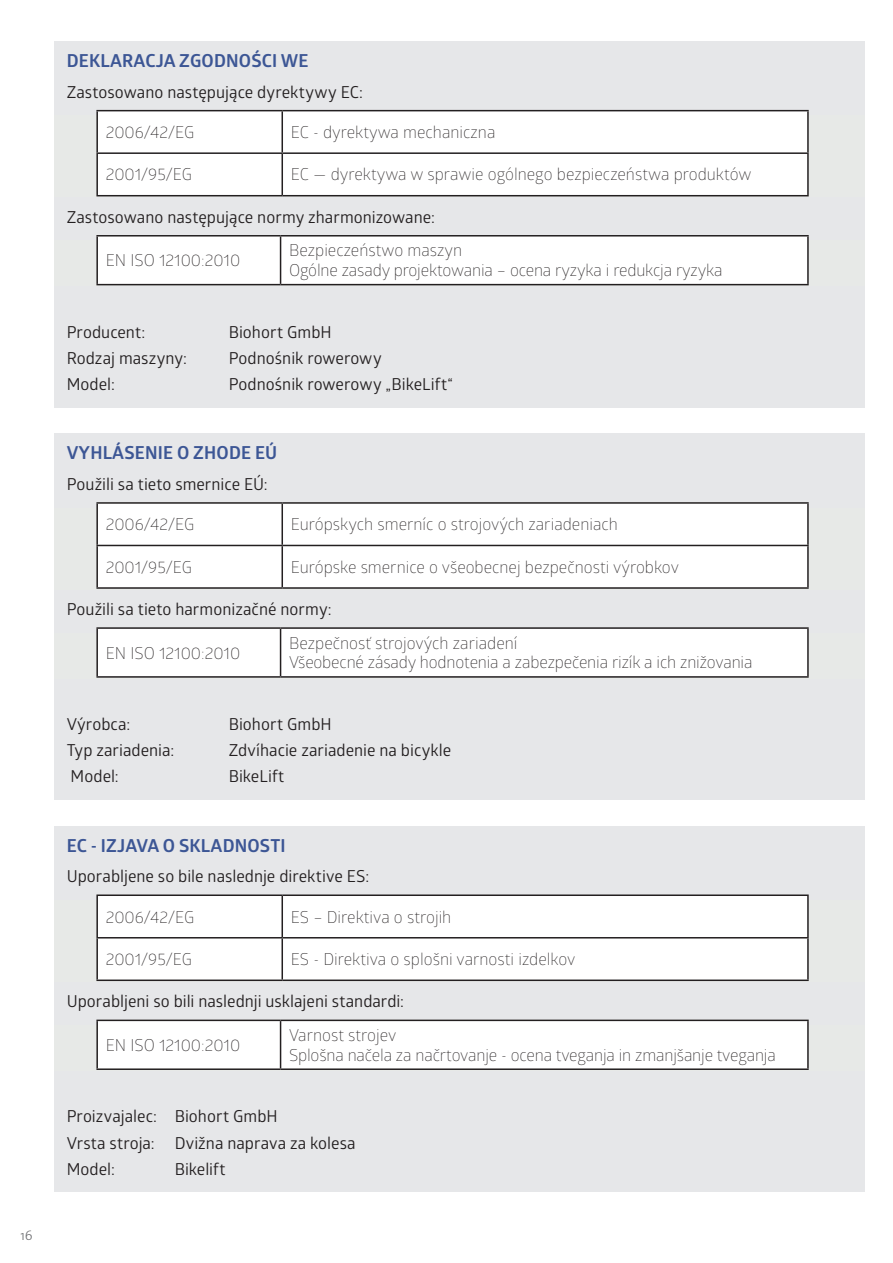
<style>
.page{position:relative;width:893px;height:1263px;background:#fff}
.page>*{position:absolute;margin:0;border:0;box-sizing:border-box;transform-origin:0 0}
.t1{font:700 18px "Glober";letter-spacing:.01em;color:#3c5695}
.t2{font:300 16.5px/19.8px "Glober";color:#231f20}
.t3{font:16.5px/26.2px "Glober";color:#231f20}
.t4{font:300 13.5px "The Sans";color:#6c6d70}
</style>
<div class="page">
<div style="left:54px;top:107px;width:810px;height:205px;background:#e7e9e7"></div>
<div style="left:54px;top:41px;width:810px;height:44px;background:#e6e7e9"></div>
<div style="left:54px;top:73px;width:810px;height:42px;background:#e6e7e9"></div>
<div style="left:54px;top:287px;width:810px;height:42px;background:#e6e7e9"></div>
<div style="left:54px;top:313px;width:810px;height:42px;background:#e6e7e9"></div>
<div style="left:54px;top:339px;width:810px;height:42px;background:#e6e7e9"></div>
<div style="left:54px;top:365px;width:810px;height:42px;background:#e6e7e9"></div>
<div style="left:98px;top:111px;width:709px;height:84px;background:#fff"></div>
<hr style="left:96px;top:110px;width:186px;height:1px;background:#231f20">
<hr style="left:96px;top:111px;width:2px;height:41px;background:#231f20">
<hr style="left:282px;top:110px;width:527px;height:1px;background:#231f20">
<hr style="left:281px;top:111px;width:2px;height:41px;background:#231f20">
<hr style="left:807px;top:111px;width:2px;height:41px;background:#231f20">
<hr style="left:96px;top:152px;width:186px;height:2px;background:#231f20">
<hr style="left:96px;top:154px;width:2px;height:41px;background:#231f20">
<hr style="left:282px;top:152px;width:527px;height:2px;background:#231f20">
<hr style="left:281px;top:154px;width:2px;height:41px;background:#231f20">
<hr style="left:807px;top:154px;width:2px;height:41px;background:#231f20">
<hr style="left:96px;top:195px;width:186px;height:1px;background:#231f20">
<hr style="left:282px;top:195px;width:527px;height:1px;background:#231f20">
<div style="left:98px;top:236px;width:709px;height:48px;background:#fff"></div>
<hr style="left:96px;top:235px;width:185px;height:1px;background:#231f20">
<hr style="left:96px;top:236px;width:2px;height:48px;background:#231f20">
<hr style="left:281px;top:235px;width:528px;height:1px;background:#231f20">
<hr style="left:280px;top:236px;width:1px;height:48px;background:#231f20">
<hr style="left:807px;top:236px;width:2px;height:48px;background:#231f20">
<hr style="left:96px;top:284px;width:185px;height:1px;background:#231f20">
<hr style="left:281px;top:284px;width:528px;height:1px;background:#231f20">
<div style="left:54px;top:499px;width:810px;height:205px;background:#e7e9e7"></div>
<div style="left:54px;top:433px;width:810px;height:44px;background:#e6e7e9"></div>
<div style="left:54px;top:465px;width:810px;height:42px;background:#e6e7e9"></div>
<div style="left:54px;top:679px;width:810px;height:42px;background:#e6e7e9"></div>
<div style="left:54px;top:705px;width:810px;height:42px;background:#e6e7e9"></div>
<div style="left:54px;top:731px;width:810px;height:42px;background:#e6e7e9"></div>
<div style="left:54px;top:758px;width:810px;height:42px;background:#e6e7e9"></div>
<div style="left:98px;top:504px;width:709px;height:83px;background:#fff"></div>
<hr style="left:96px;top:502px;width:186px;height:2px;background:#231f20">
<hr style="left:96px;top:504px;width:2px;height:41px;background:#231f20">
<hr style="left:282px;top:502px;width:527px;height:2px;background:#231f20">
<hr style="left:281px;top:504px;width:2px;height:41px;background:#231f20">
<hr style="left:807px;top:504px;width:2px;height:41px;background:#231f20">
<hr style="left:96px;top:545px;width:186px;height:1px;background:#231f20">
<hr style="left:96px;top:546px;width:2px;height:41px;background:#231f20">
<hr style="left:282px;top:545px;width:527px;height:1px;background:#231f20">
<hr style="left:281px;top:546px;width:2px;height:41px;background:#231f20">
<hr style="left:807px;top:546px;width:2px;height:41px;background:#231f20">
<hr style="left:96px;top:587px;width:186px;height:2px;background:#231f20">
<hr style="left:282px;top:587px;width:527px;height:2px;background:#231f20">
<div style="left:98px;top:629px;width:709px;height:47px;background:#fff"></div>
<hr style="left:96px;top:627px;width:185px;height:2px;background:#231f20">
<hr style="left:96px;top:629px;width:2px;height:47px;background:#231f20">
<hr style="left:281px;top:627px;width:528px;height:2px;background:#231f20">
<hr style="left:280px;top:629px;width:1px;height:47px;background:#231f20">
<hr style="left:807px;top:629px;width:2px;height:47px;background:#231f20">
<hr style="left:96px;top:676px;width:185px;height:2px;background:#231f20">
<hr style="left:281px;top:676px;width:528px;height:2px;background:#231f20">
<div style="left:54px;top:892px;width:810px;height:205px;background:#e7e9e7"></div>
<div style="left:54px;top:826px;width:810px;height:43px;background:#e6e7e9"></div>
<div style="left:54px;top:857px;width:810px;height:42px;background:#e6e7e9"></div>
<div style="left:54px;top:1097px;width:810px;height:42px;background:#e6e7e9"></div>
<div style="left:54px;top:1124px;width:810px;height:42px;background:#e6e7e9"></div>
<div style="left:54px;top:1150px;width:810px;height:42px;background:#e6e7e9"></div>
<div style="left:98px;top:896px;width:709px;height:83px;background:#fff"></div>
<hr style="left:96px;top:894px;width:186px;height:2px;background:#231f20">
<hr style="left:96px;top:896px;width:2px;height:41px;background:#231f20">
<hr style="left:282px;top:894px;width:527px;height:2px;background:#231f20">
<hr style="left:281px;top:896px;width:2px;height:41px;background:#231f20">
<hr style="left:807px;top:896px;width:2px;height:41px;background:#231f20">
<hr style="left:96px;top:937px;width:186px;height:1px;background:#231f20">
<hr style="left:96px;top:938px;width:2px;height:41px;background:#231f20">
<hr style="left:282px;top:937px;width:527px;height:1px;background:#231f20">
<hr style="left:281px;top:938px;width:2px;height:41px;background:#231f20">
<hr style="left:807px;top:938px;width:2px;height:41px;background:#231f20">
<hr style="left:96px;top:979px;width:186px;height:2px;background:#231f20">
<hr style="left:282px;top:979px;width:527px;height:2px;background:#231f20">
<div style="left:98px;top:1021px;width:709px;height:47px;background:#fff"></div>
<hr style="left:96px;top:1019px;width:185px;height:2px;background:#231f20">
<hr style="left:96px;top:1021px;width:2px;height:47px;background:#231f20">
<hr style="left:281px;top:1019px;width:528px;height:2px;background:#231f20">
<hr style="left:280px;top:1021px;width:1px;height:47px;background:#231f20">
<hr style="left:807px;top:1021px;width:2px;height:47px;background:#231f20">
<hr style="left:96px;top:1068px;width:185px;height:2px;background:#231f20">
<hr style="left:281px;top:1068px;width:528px;height:2px;background:#231f20">
<p class="t4" style="left:20px;top:1224px;width:14px">16</p>
<p class="t1" style="left:67px;top:48px;width:243px">DEKLARACJA ZGODNOŚCI WE</p>
<p class="t3" style="left:67px;top:78px;width:298px">Zastosowano następujące dyrektywy EC:</p>
<p class="t2" style="left:106px;top:122px;width:90px">2006/42/EG</p>
<p class="t2" style="left:291px;top:122px;width:206px">EC - dyrektywa mechaniczna</p>
<p class="t2" style="left:106px;top:164px;width:88px">2001/95/EG</p>
<p class="t2" style="left:291px;top:164px;width:462px">EC — dyrektywa w sprawie ogólnego bezpieczeństwa produktów</p>
<p class="t3" style="left:67px;top:203px;width:370px">Zastosowano następujące normy zharmonizowane:</p>
<p class="t2" style="left:106px;top:250px;width:136px">EN ISO 12100:2010</p>
<p class="t2" style="left:289px;top:240px;width:435px">Bezpieczeństwo maszyn<br>Ogólne zasady projektowania – ocena ryzyka i redukcja ryzyka</p>
<p class="t3" style="left:67px;top:318px;width:80px">Producent:</p>
<p class="t3" style="left:229px;top:318px;width:105px">Biohort GmbH</p>
<p class="t3" style="left:67px;top:344px;width:122px">Rodzaj maszyny:</p>
<p class="t3" style="left:229px;top:344px;width:154px">Podnośnik rowerowy</p>
<p class="t3" style="left:67px;top:370px;width:50px">Model:</p>
<p class="t3" style="left:229px;top:370px;width:226px">Podnośnik rowerowy „BikeLift“</p>
<p class="t1" style="left:67px;top:440px;width:212px">VYHLÁSENIE O ZHODE EÚ</p>
<p class="t3" style="left:67px;top:470px;width:203px">Použili sa tieto smernice EÚ:</p>
<p class="t2" style="left:106px;top:514px;width:90px">2006/42/EG</p>
<p class="t2" style="left:291px;top:514px;width:329px">Európskych smerníc o strojových zariadeniach</p>
<p class="t2" style="left:106px;top:556px;width:88px">2001/95/EG</p>
<p class="t2" style="left:291px;top:556px;width:390px">Európske smernice o všeobecnej bezpečnosti výrobkov</p>
<p class="t3" style="left:67px;top:595px;width:266px">Použili sa tieto harmonizačné normy:</p>
<p class="t2" style="left:106px;top:642px;width:136px">EN ISO 12100:2010</p>
<p class="t2" style="left:289px;top:632px;width:465px">Bezpečnosť strojových zariadení<br>Všeobecné zásady hodnotenia a zabezpečenia rizík a ich znižovania</p>
<p class="t3" style="left:67px;top:710px;width:65px">Výrobca:</p>
<p class="t3" style="left:229px;top:710px;width:105px">Biohort GmbH</p>
<p class="t3" style="left:67px;top:736px;width:109px">Typ zariadenia:</p>
<p class="t3" style="left:229px;top:736px;width:224px">Zdvíhacie zariadenie na bicykle</p>
<p class="t3" style="left:71px;top:763px;width:50px">Model:</p>
<p class="t3" style="left:229px;top:763px;width:57px">BikeLift</p>
<p class="t1" style="left:67px;top:832px;width:220px">EC - IZJAVA O SKLADNOSTI</p>
<p class="t3" style="left:67px;top:862px;width:304px">Uporabljene so bile naslednje direktive ES:</p>
<p class="t2" style="left:106px;top:906px;width:90px">2006/42/EG</p>
<p class="t2" style="left:291px;top:906px;width:162px">ES – Direktiva o strojih</p>
<p class="t2" style="left:106px;top:949px;width:88px">2001/95/EG</p>
<p class="t2" style="left:291px;top:949px;width:286px">ES - Direktiva o splošni varnosti izdelkov</p>
<p class="t3" style="left:67px;top:987px;width:339px">Uporabljeni so bili naslednji usklajeni standardi:</p>
<p class="t2" style="left:106px;top:1034px;width:136px">EN ISO 12100:2010</p>
<p class="t2" style="left:289px;top:1025px;width:488px">Varnost strojev<br>Splošna načela za načrtovanje - ocena tveganja in zmanjšanje tveganja</p>
<p class="t3" style="left:67px;top:1102px;width:291px">Proizvajalec: Biohort GmbH<br>Vrsta stroja: Dvižna naprava za kolesa<br>Model:</p>
<p class="t3" style="left:175px;top:1155px;width:52px">Bikelift</p>
</div>
